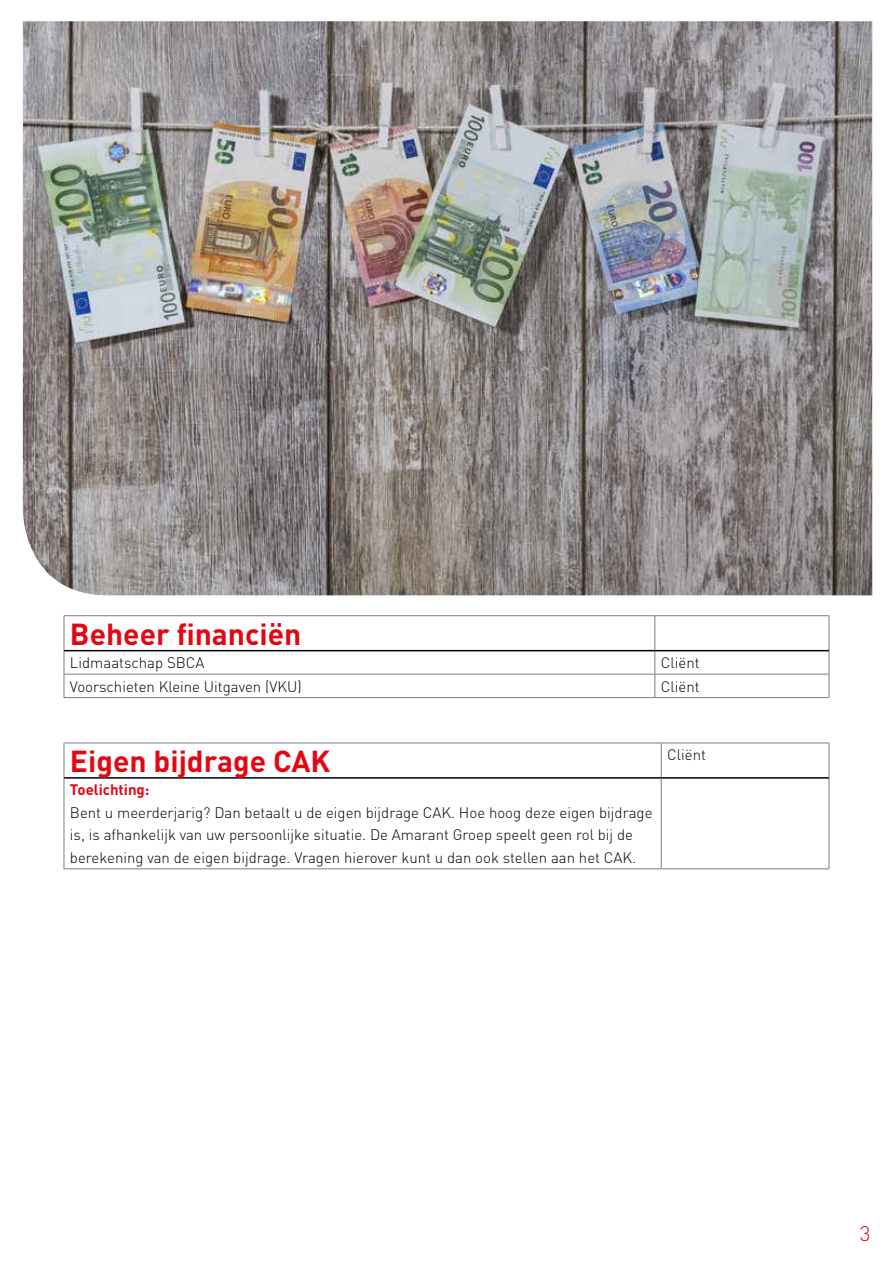
<style>
.page{position:relative;width:893px;height:1263px;background:#fff}
.page>*{position:absolute;margin:0;border:0;box-sizing:border-box;transform-origin:0 0}
.t1{font:700 30px "DIN Pro";color:#e30613}
.t2{font:300 21px "DIN Pro";color:#e30613}
.t3{font:300 15px/22.5px "DIN Pro";color:#000}
.t4{font:700 15px "DIN Pro";color:#e30613}
</style>
<div class="page">
<img style="left:23px;top:21px;width:849px;height:574px">
<hr style="left:64px;top:615px;width:591px;height:1px;background:#7e7e82">
<hr style="left:64px;top:616px;width:1px;height:35px;background:#7e7e82">
<hr style="left:655px;top:615px;width:174px;height:1px;background:#7e7e82">
<hr style="left:655px;top:616px;width:1px;height:34px;background:#7e7e82">
<hr style="left:829px;top:616px;width:1px;height:35px;background:#7e7e82">
<hr style="left:64px;top:674px;width:591px;height:1px;background:#7e7e82">
<svg style="left:64px;top:651px;width:1px;height:46px"></svg>
<hr style="left:655px;top:674px;width:174px;height:1px;background:#7e7e82">
<svg style="left:655px;top:651px;width:1px;height:46px"></svg>
<svg style="left:829px;top:651px;width:1px;height:46px"></svg>
<hr style="left:64px;top:697px;width:591px;height:1px;background:#7e7e82">
<hr style="left:655px;top:697px;width:174px;height:1px;background:#7e7e82">
<hr style="left:64px;top:650px;width:591px;height:1px;background:#000">
<hr style="left:655px;top:650px;width:174px;height:1px;background:#000">
<hr style="left:64px;top:743px;width:597px;height:1px;background:#7e7e82">
<hr style="left:64px;top:743px;width:1px;height:35px;background:#7e7e82">
<hr style="left:661px;top:743px;width:168px;height:1px;background:#7e7e82">
<hr style="left:661px;top:743px;width:1px;height:34px;background:#7e7e82">
<hr style="left:829px;top:743px;width:1px;height:35px;background:#7e7e82">
<hr style="left:64px;top:778px;width:1px;height:91px;background:#7e7e82">
<hr style="left:661px;top:779px;width:1px;height:90px;background:#7e7e82">
<hr style="left:829px;top:778px;width:1px;height:91px;background:#7e7e82">
<hr style="left:64px;top:868px;width:597px;height:1px;background:#7e7e82">
<hr style="left:661px;top:868px;width:168px;height:1px;background:#7e7e82">
<hr style="left:64px;top:777px;width:597px;height:2px;background:#000">
<hr style="left:661px;top:777px;width:168px;height:2px;background:#000">
<h1 class="t1" style="left:70px;top:613px;width:233px">Beheer financiën</h1>
<p class="t3" style="left:70px;top:651px;width:136px">Lidmaatschap SBCA</p>
<p class="t3" style="left:661px;top:651px;width:40px">Cliënt</p>
<p class="t3" style="left:70px;top:674px;width:233px">Voorschieten Kleine Uitgaven (VKU)</p>
<p class="t3" style="left:661px;top:674px;width:40px">Cliënt</p>
<h1 class="t1" style="left:70px;top:741px;width:262px">Eigen bijdrage CAK</h1>
<p class="t3" style="left:667px;top:743px;width:40px">Cliënt</p>
<p class="t4" style="left:70px;top:780px;width:81px">Toelichting:</p>
<p class="t3" style="left:70px;top:800px;width:584px">Bent u meerderjarig? Dan betaalt u de eigen bijdrage CAK. Hoe hoog deze eigen bijdrage is, is afhankelijk van uw persoonlijke situatie. De Amarant Groep speelt geen rol bij de berekening van de eigen bijdrage. Vragen hierover kunt u dan ook stellen aan het CAK.</p>
<h2 class="t2" style="left:860px;top:1219px;width:12px">3</h2>
</div>
